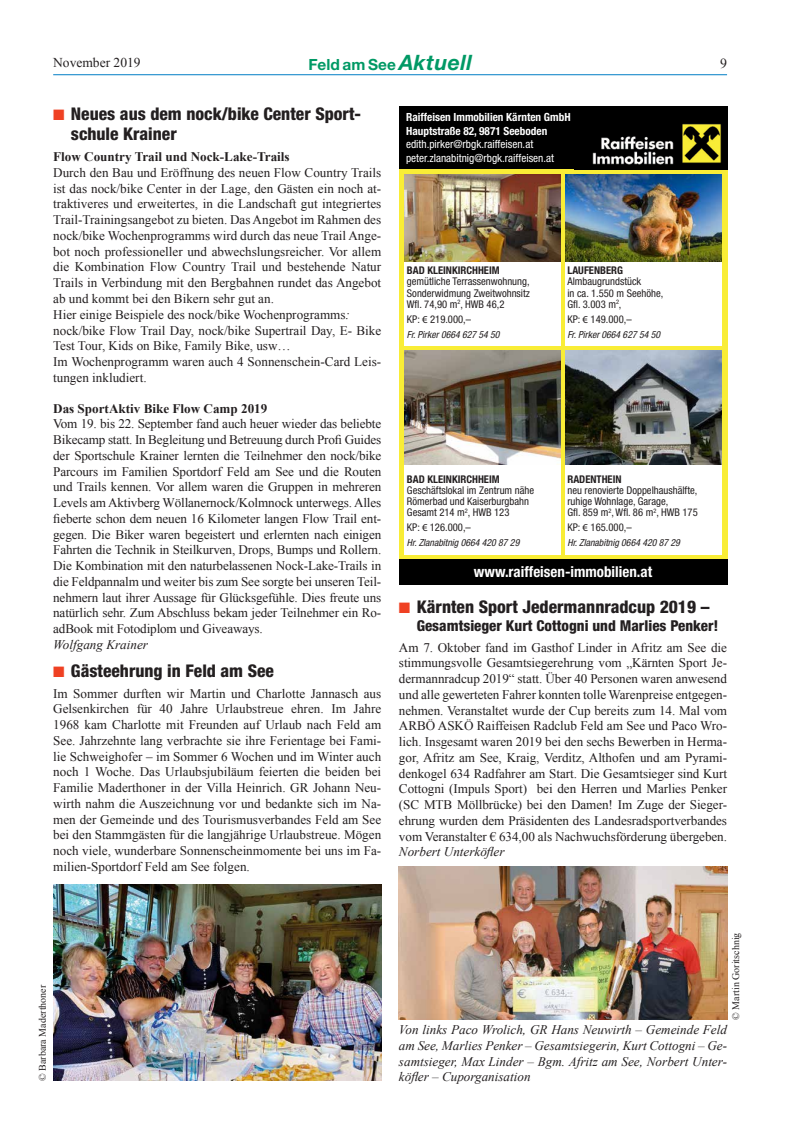
<style>
.page{position:relative;width:798px;height:1134px;background:#fff}
.page>*{position:absolute;margin:0;border:0;box-sizing:border-box;transform-origin:0 0}
.t1{font:800 condensed 17.5px/20px "Helvetica Neue";color:#231f20}
.t2{font:700 15.38px "Helvetica Neue";color:#009965}
.t3{font:800 condensed 15px "Helvetica Neue";color:#231f20}
.t4{font:700 condensed 15px "Helvetica Neue";color:#fff}
.t5{font:13.88px "Times New Roman";color:#231f20}
.t6{font:13.5px "Times New Roman";color:#231f20}
.t7{font:13.12px/15.8px "Times New Roman";color:#231f20;text-align:justify}
.t8{font:italic 13.12px/15.8px "Times New Roman";color:#231f20;text-align:justify}
.t9{font:700 13.12px "Times New Roman";color:#231f20}
.t10{font:condensed 11.25px/13.5px "Helvetica Neue";color:#fff}
.t11{font:700 condensed 11.25px/13.5px "Helvetica Neue";color:#fff}
.t12{font:condensed 10.62px/11.2px "Helvetica Neue";color:#231f20}
.t13{font:700 condensed 10.62px "Helvetica Neue";color:#231f20}
.t14{font:10px "Times New Roman";color:#231f20}
.t15{font:italic condensed 9.75px "Helvetica Neue";color:#231f20}
.s1{font-style:italic;font-size:21.25px}
.s2{color:#ef4123}
.s3{font-style:italic}
.s4{font-family:"Myriad Pro";font-stretch:normal}
</style>
<div class="page">
<hr style="left:53px;top:74px;width:673px;height:1px;background:#007dc5">
<img style="left:53px;top:884px;width:328px;height:197px">
<img style="left:399px;top:867px;width:327px;height:153px">
<svg style="left:399px;top:169px;width:327px;height:390px;background:#ebe145"></svg>
<div style="left:404px;top:434px;width:156px;height:121px;background:#fff"></div>
<div style="left:565px;top:434px;width:156px;height:121px;background:#fff"></div>
<div style="left:404px;top:259px;width:156px;height:86px;background:#fff"></div>
<div style="left:565px;top:259px;width:156px;height:86px;background:#fff"></div>
<div style="left:399px;top:106px;width:327px;height:63px;background:#000"></div>
<img style="left:592px;top:124px;width:129px;height:41px">
<img style="left:404px;top:175px;width:156px;height:86px">
<img style="left:565px;top:175px;width:156px;height:86px">
<img style="left:404px;top:350px;width:156px;height:114px">
<img style="left:565px;top:350px;width:156px;height:114px">
<div style="left:399px;top:559px;width:327px;height:26px;background:#000"></div>
<p class="t6" style="left:53px;top:54px;width:89px">November 2019</p>
<p class="t2" style="left:308px;top:55px;width:165px">Feld am See <span class="s1">Aktuell</span></p>
<p class="t5" style="left:719px;top:54px;width:8px">9</p>
<h1 class="t1" style="left:71px;top:104px;width:291px;text-indent:-18px"><span class="s2">■</span> Neues aus dem nock/bike Center Sport&shy;schule Krainer</h1>
<p class="t9" style="left:53px;top:148px;width:238px">Flow Country Trail und Nock-Lake-Trails</p>
<p class="t7" style="left:53px;top:164px;width:329px;text-align:left">Durch den Bau und Eröffnung des neuen Flow Country Trails ist das nock/bike Center in der Lage, den Gästen ein noch at&shy;traktiveres und erweitertes, in die Landschaft gut integriertes Trail-Trainingsangebot zu bieten. Das Angebot im Rahmen des nock/bike Wochenprogramms wird durch das neue Trail Ange&shy;bot noch professioneller und abwechslungsreicher. Vor allem die Kombination Flow Country Trail und bestehende Natur Trails in Verbindung mit den Bergbahnen rundet das Angebot ab und kommt bei den Bikern sehr gut an.<br>Hier einige Beispiele des nock/bike Wochenprogramms<span class="s3">: </span>nock/bike Flow Trail Day, nock/bike Supertrail Day, E- Bike Test Tour, Kids on Bike, Family Bike, usw…<br>Im Wochenprogramm waren auch 4 Sonnenschein-Card Leis&shy;tungen inkludiert.</p>
<p class="t9" style="left:53px;top:399px;width:216px">Das SportAktiv Bike Flow Camp 2019</p>
<p class="t7" style="left:53px;top:416px;width:329px">Vom 19. bis 22. September fand auch heuer wieder das beliebte Bikecamp statt. In Begleitung und Betreuung durch Profi Guides der Sportschule Krainer lernten die Teilnehmer den nock/bike Parcours im Familien Sportdorf Feld am See und die Routen und Trails kennen. Vor allem waren die Gruppen in mehreren Levels am Aktivberg Wöllanernock/Kolmnock unterwegs. Alles fieberte schon dem neuen 16 Kilometer langen Flow Trail ent&shy;gegen. Die Biker waren begeistert und erlernten nach einigen Fahrten die Technik in Steilkurven, Drops, Bumps und Rollern.<br>Die Kombination mit den naturbelassenen Nock-Lake-Trails in die Feldpannalm und weiter bis zum See sorgte bei unseren Teil&shy;nehmern laut ihrer Aussage für Glücksgefühle. Dies freute uns natürlich sehr. Zum Abschluss bekam jeder Teilnehmer ein Ro&shy;adBook mit Fotodiplom und Giveaways.</p>
<p class="t8" style="left:53px;top:636px;width:96px">Wolfgang Krainer</p>
<h1 class="t1" style="left:53px;top:660px;width:222px"><span class="s2">■</span> Gästeehrung in Feld am See</h1>
<p class="t7" style="left:53px;top:685px;width:329px">Im Sommer durften wir Martin und Charlotte Jannasch aus Gelsenkirchen für 40 Jahre Urlaubstreue ehren. Im Jahre 1968 kam Charlotte mit Freunden auf Urlaub nach Feld am See. Jahrzehnte lang verbrachte sie ihre Ferientage bei Fami&shy;lie Schweighofer – im Sommer 6 Wochen und im Winter auch noch 1 Woche. Das Urlaubsjubiläum feierten die beiden bei Familie Maderthoner in der Villa Heinrich. GR Johann Neu&shy;wirth nahm die Auszeichnung vor und bedankte sich im Na&shy;men der Gemeinde und des Tourismusverbandes Feld am See bei den Stammgästen für die langjährige Urlaubstreue. Mögen noch viele, wunderbare Sonnenscheinmomente bei uns im Fa&shy;milien-Sportdorf Feld am See folgen.</p>
<p class="t11" style="left:406px;top:110px;width:166px">Raiffeisen Immobilien Kärnten GmbH<br>Hauptstraße 82, 9871 Seeboden</p>
<p class="t10" style="left:406px;top:137px;width:149px">edith.pirker@rbgk.raiffeisen.at peter.zlanabitnig@rbgk.raiffeisen.at</p>
<p class="t13" style="left:407px;top:264px;width:94px">BAD KLEINKIRCHHEIM</p>
<p class="t12" style="left:407px;top:276px;width:124px;text-align:justify">gemütliche Terrassenwohnung, Sonderwidmung Zweitwohnsitz Wfl. 74,90 m<sup>2</sup>, HWB 46,2</p>
<p class="t12" style="left:407px;top:313px;width:66px">KP: <span class="s4">€</span> 219.000,–</p>
<p class="t15" style="left:407px;top:329px;width:94px">Fr. Pirker 0664 627 54 50</p>
<p class="t13" style="left:567px;top:264px;width:57px">LAUFENBERG</p>
<p class="t12" style="left:567px;top:276px;width:97px">Almbaugrundstück<br>in ca. 1.550 m Seehöhe,<br>Gfl. 3.003 m<sup>2</sup>,</p>
<p class="t12" style="left:567px;top:313px;width:66px">KP: <span class="s4">€</span> 149.000,–</p>
<p class="t15" style="left:567px;top:329px;width:94px">Fr. Pirker 0664 627 54 50</p>
<p class="t13" style="left:407px;top:472px;width:94px">BAD KLEINKIRCHHEIM</p>
<p class="t12" style="left:407px;top:484px;width:129px">Geschäftslokal im Zentrum nähe<br>Römerbad und Kaiserburgbahn<br>Gesamt 214 m<sup>2</sup>, HWB 123</p>
<p class="t12" style="left:407px;top:522px;width:65px">KP: <span class="s4">€</span> 126.000,–</p>
<p class="t15" style="left:407px;top:537px;width:114px">Hr. Zlanabitnig 0664 420 87 29</p>
<p class="t13" style="left:567px;top:472px;width:56px">RADENTHEIN</p>
<p class="t12" style="left:567px;top:484px;width:132px">neu renovierte Doppelhaushälfte, ruhige Wohnlage, Garage,<br>Gfl. 859 m<sup>2</sup>, Wfl. 86 m<sup>2</sup>, HWB 175</p>
<p class="t12" style="left:567px;top:522px;width:66px">KP: <span class="s4">€</span> 165.000,–</p>
<p class="t15" style="left:567px;top:537px;width:114px">Hr. Zlanabitnig 0664 420 87 29</p>
<p class="t4" style="left:473px;top:563px;width:180px">www.raiffeisen-immobilien.at</p>
<h1 class="t1" style="left:399px;top:597px;width:312px"><span class="s2">■</span> Kärnten Sport Jedermannradcup 2019 –</h1>
<p class="t3" style="left:416px;top:616px;width:303px">Gesamtsieger Kurt Cottogni und Marlies Penker!</p>
<p class="t7" style="left:399px;top:639px;width:329px">Am 7. Oktober fand im Gasthof Linder in Afritz am See die stimmungsvolle Gesamtsiegerehrung vom „Kärnten Sport Je&shy;dermannradcup 2019“ statt. Über 40 Personen waren anwesend und alle gewerteten Fahrer konnten tolle Warenpreise entgegen&shy;nehmen. Veranstaltet wurde der Cup bereits zum 14. Mal vom ARBÖ ASKÖ Raiffeisen Radclub Feld am See und Paco Wro&shy;lich. Insgesamt waren 2019 bei den sechs Bewerben in Herma&shy;gor, Afritz am See, Kraig, Verditz, Althofen und am Pyrami&shy;denkogel 634 Radfahrer am Start. Die Gesamtsieger sind Kurt Cottogni (Impuls Sport) bei den Herren und Marlies Penker (SC MTB Möllbrücke) bei den Damen! Im Zuge der Sieger&shy;ehrung wurden dem Präsidenten des Landesradsportverbandes vom Veranstalter € 634,00 als Nachwuchsförderung übergeben.</p>
<p class="t8" style="left:399px;top:844px;width:107px">Norbert Unterköfler</p>
<p class="t14" style="left:36px;top:1081px;width:97px;rotate:-90deg">© Barbara Maderthoner</p>
<p class="t14" style="left:729px;top:1020px;width:89px;rotate:-90deg">© Martin Goritschnig</p>
<p class="t8" style="left:399px;top:1021px;width:329px">Von links Paco Wrolich, GR Hans Neuwirth – Gemeinde Feld am See, Marlies Penker – Gesamtsiegerin, Kurt Cottogni – Ge&shy;samtsieger, Max Linder – Bgm. Afritz am See, Norbert Unter&shy;köfler – Cuporganisation</p>
</div>
